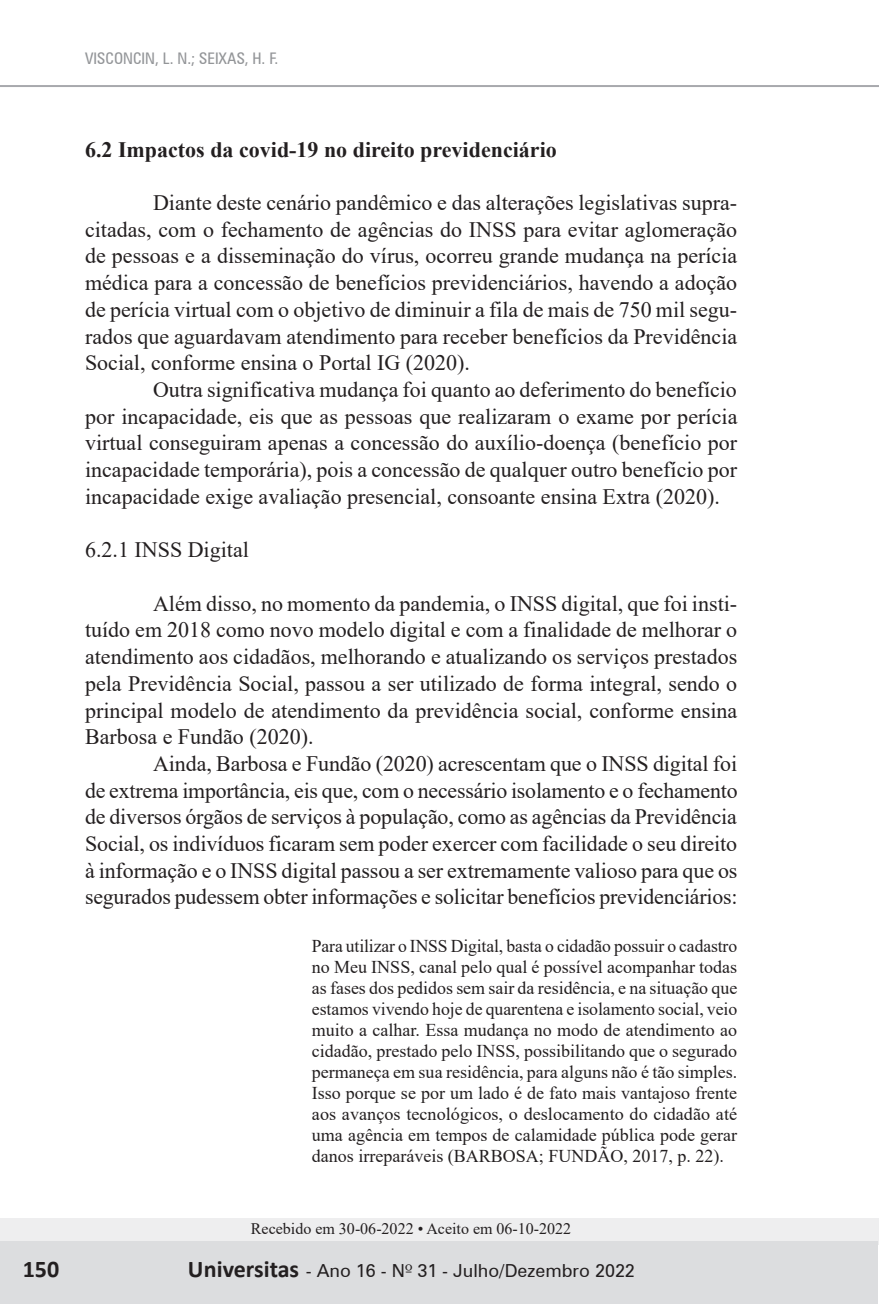
<style>
.page{position:relative;width:879px;height:1304px;background:#fff}
.page>*{position:absolute;margin:0;border:0;box-sizing:border-box;transform-origin:0 0}
.t1{font:700 24px "Calibri";color:#231f20}
.t2{font:22px/26.8px "Times New Roman";color:#231f20;text-align:justify}
.t3{font:700 22px "Times New Roman";color:#231f20}
.t4{font:18px/21px "Times New Roman";color:#231f20;text-align:justify}
.t5{font:18px "Zurich BT";color:#231f20}
.t6{font:16px "Times New Roman";color:#231f20}
.t7{font:condensed 16px "Zurich BT";color:#939598}
.s1{font-family:"Calibri";font-weight:700;font-size:24px}
.s2{font-family:"Zapf Humanist 601 BT"}
</style>
<div class="page">
<div style="left:0;top:1218px;width:878px;height:27px;background:#eeeeef"></div>
<div style="left:0;top:1242px;width:878px;height:62px;background:#dcdddf"></div>
<hr style="left:0;top:85px;width:879px;height:2px;background:#a8a9ad">
<p class="t7" style="left:85px;top:48px;width:195px">VISCONCIN, L. N.; SEIXAS, H. F.</p>
<p class="t3" style="left:85px;top:133px;width:473px">6.2 Impactos da covid-19 no direito previdenciário</p>
<p class="t2" style="left:85px;top:189px;width:654px;text-indent:68px">Diante deste cenário pandêmico e das alterações legislativas supra&shy;citadas, com o fechamento de agências do INSS para evitar aglomeração de pessoas e a disseminação do vírus, ocorreu grande mudança na perícia médica para a concessão de benefícios previdenciários, havendo a adoção de perícia virtual com o objetivo de diminuir a fila de mais de 750 mil segu&shy;rados que aguardavam atendimento para receber benefícios da Previdência Social, conforme ensina o Portal IG (2020).</p>
<p class="t2" style="left:85px;top:376px;width:654px;text-indent:68px">Outra significativa mudança foi quanto ao deferimento do benefício por incapacidade, eis que as pessoas que realizaram o exame por perícia virtual conseguiram apenas a concessão do auxílio-doença (benefício por incapacidade temporária), pois a concessão de qualquer outro benefício por incapacidade exige avaliação presencial, consoante ensina Extra (2020).</p>
<p class="t2" style="left:85px;top:536px;width:165px">6.2.1 INSS Digital</p>
<p class="t2" style="left:85px;top:589px;width:654px;text-indent:68px">Além disso, no momento da pandemia, o INSS digital, que foi insti&shy;tuído em 2018 como novo modelo digital e com a finalidade de melhorar o atendimento aos cidadãos, melhorando e atualizando os serviços prestados pela Previdência Social, passou a ser utilizado de forma integral, sendo o principal modelo de atendimento da previdência social, conforme ensina Barbosa e Fundão (2020).</p>
<p class="t2" style="left:85px;top:749px;width:654px;text-indent:68px">Ainda, Barbosa e Fundão (2020) acrescentam que o INSS digital foi de extrema importância, eis que, com o necessário isolamento e o fechamento de diversos órgãos de serviços à população, como as agências da Previdência Social, os indivíduos ficaram sem poder exercer com facilidade o seu direito à informação e o INSS digital passou a ser extremamente valioso para que os segurados pudessem obter informações e solicitar benefícios previdenciários:</p>
<p class="t4" style="left:312px;top:935px;width:427px">Para utilizar o INSS Digital, basta o cidadão possuir o cadastro no Meu INSS, canal pelo qual é possível acompanhar todas as fases dos pedidos sem sair da residência, e na situação que estamos vivendo hoje de quarentena e isolamento social, veio muito a calhar. Essa mudança no modo de atendimento ao cidadão, prestado pelo INSS, possibilitando que o segurado permaneça em sua residência, para alguns não é tão simples.<br>Isso porque se por um lado é de fato mais vantajoso frente aos avanços tecnológicos, o deslocamento do cidadão até uma agência em tempos de calamidade pública pode gerar danos irreparáveis (BARBOSA; FUNDÃO, 2017, p. 22).</p>
<p class="t6" style="left:251px;top:1218px;width:322px">Recebido em 30-06-2022 • Aceito em 06-10-2022</p>
<p class="t1" style="left:23px;top:1253px;width:38px">150</p>
<p class="t5" style="left:188px;top:1260px;width:448px"><span class="s1">Universitas</span> - Ano 16 - N<span class="s2">º</span> 31 - Julho/Dezembro 2022</p>
</div>
